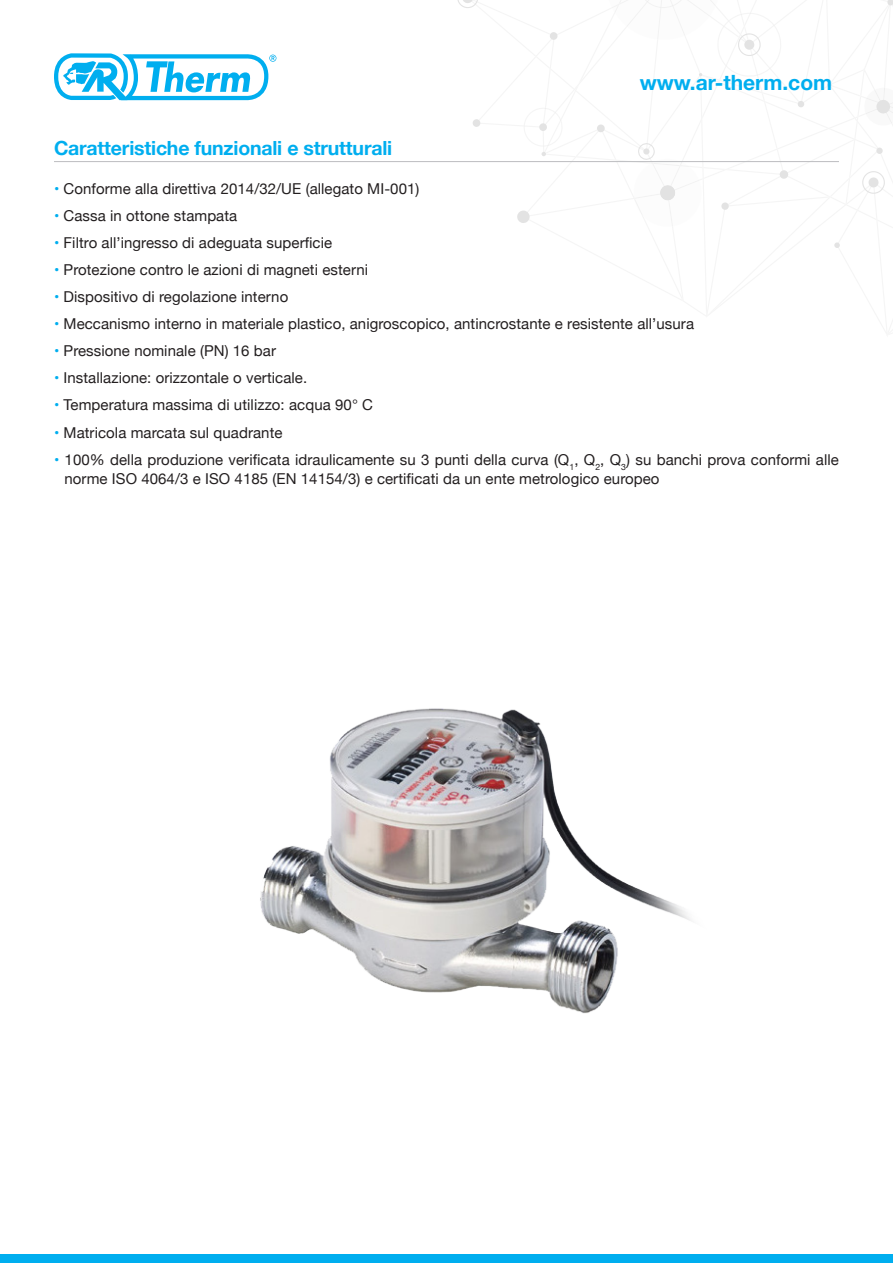
<style>
.page{position:relative;width:893px;height:1263px;background:#fff}
.page>*{position:absolute;margin:0;border:0;box-sizing:border-box;transform-origin:0 0}
.t1{font:700 21px "Helvetica Neue";color:#00aeef}
.t2{font:700 19.5px "Helvetica Neue";letter-spacing:-.01em;color:#00aeef}
.t3{font:15px "Helvetica Neue";letter-spacing:.005em;color:#231f20}
.s1{color:#00aeef}
</style>
<div class="page">
<svg style="left:457px;top:0;width:436px;height:248px"></svg>
<div style="left:0;top:1254px;width:893px;height:9px;background:#00aeef"></div>
<svg style="left:54px;top:53px;width:222px;height:48px"></svg>
<hr style="left:54px;top:161px;width:785px;height:1px;background:#bcbdc0">
<img style="left:260px;top:708px;width:431px;height:306px">
<h1 class="t1" style="left:640px;top:66px;width:194px">www.ar-therm.com</h1>
<p class="t2" style="left:54px;top:133px;width:340px">Caratteristiche funzionali e strutturali</p>
<p class="t3" style="left:54px;top:178px;width:367px"><span class="s1">•</span> Conforme alla direttiva 2014/32/UE (allegato MI-001)</p>
<p class="t3" style="left:54px;top:205px;width:185px"><span class="s1">•</span> Cassa in ottone stampata</p>
<p class="t3" style="left:54px;top:232px;width:280px"><span class="s1">•</span> Filtro all’ingresso di adeguata superficie</p>
<p class="t3" style="left:54px;top:259px;width:316px"><span class="s1">•</span> Protezione contro le azioni di magneti esterni</p>
<p class="t3" style="left:54px;top:286px;width:236px"><span class="s1">•</span> Dispositivo di regolazione interno</p>
<p class="t3" style="left:54px;top:313px;width:641px"><span class="s1">•</span> Meccanismo interno in materiale plastico, anigroscopico, antincrostante e resistente all’usura</p>
<p class="t3" style="left:54px;top:340px;width:224px"><span class="s1">•</span> Pressione nominale (PN) 16 bar</p>
<p class="t3" style="left:54px;top:367px;width:255px"><span class="s1">•</span> Installazione: orizzontale o verticale.</p>
<p class="t3" style="left:54px;top:394px;width:321px"><span class="s1">•</span> Temperatura massima di utilizzo: acqua 90° C</p>
<p class="t3" style="left:54px;top:422px;width:230px"><span class="s1">•</span> Matricola marcata sul quadrante</p>
<p class="t3" style="left:54px;top:449px;width:786px"><span class="s1">•</span> 100% della produzione verificata idraulicamente su 3 punti della curva (Q<sub>1</sub>, Q<sub>2</sub>, Q<sub>3</sub>) su banchi prova conformi alle</p>
<p class="t3" style="left:64px;top:467px;width:597px">norme ISO 4064/3 e ISO 4185 (EN 14154/3) e certificati da un ente metrologico europeo</p>
</div>
